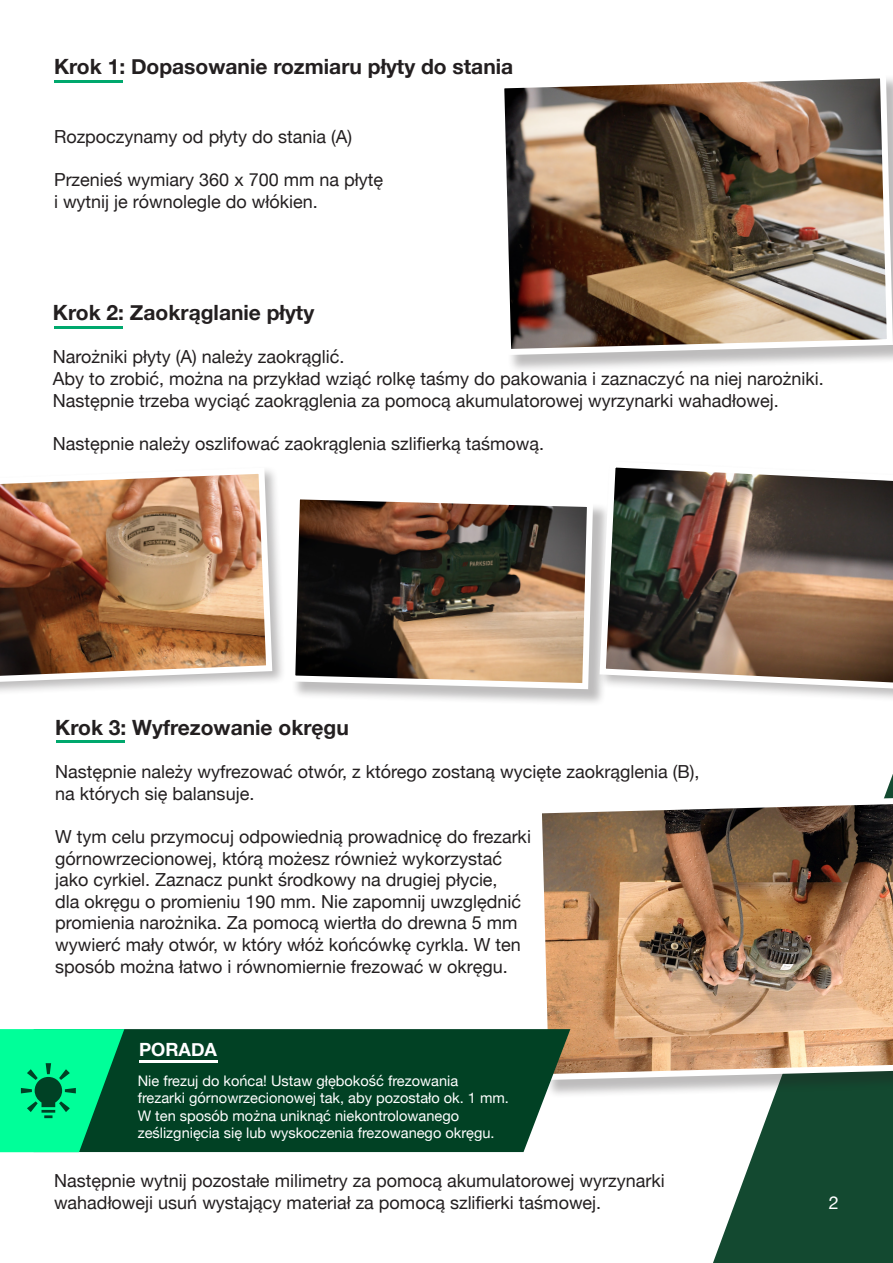
<style>
.page{position:relative;width:893px;height:1263px;background:#fff}
.page>*{position:absolute;margin:0;border:0;box-sizing:border-box;transform-origin:0 0}
.t1{font:700 21px "Helvetica Neue";color:#231f20}
.t2{font:700 18.15px "Helvetica Neue";color:#fff}
.t3{font:18px/21.6px "Helvetica Neue";color:#231f20}
.t4{font:18px "Helvetica Neue";color:#fff}
.t5{font:14.55px/17.5px "Helvetica Neue";color:#fff}
</style>
<div class="page">
<svg style="left:713px;top:774px;width:180px;height:489px;fill:#134930"></svg>
<div style="left:501px;top:75px;width:392px;height:298px;background:#231f20;opacity:.3"></div>
<img style="left:501px;top:75px;width:392px;height:283px">
<div style="left:538px;top:800px;width:355px;height:298px;background:#231f20;opacity:.3"></div>
<img style="left:538px;top:794px;width:355px;height:289px">
<div style="left:0;top:466px;width:286px;height:230px;background:#231f20;opacity:.3"></div>
<img style="left:0;top:466px;width:275px;height:219px">
<div style="left:291px;top:495px;width:319px;height:212px;background:#231f20;opacity:.3"></div>
<img style="left:291px;top:495px;width:305px;height:197px">
<div style="left:598px;top:459px;width:295px;height:244px;background:#231f20;opacity:.3"></div>
<img style="left:596px;top:459px;width:297px;height:233px">
<hr style="left:54px;top:80px;width:68px;height:2px;background:#00a86d">
<hr style="left:54px;top:326px;width:69px;height:2px;background:#00a86d">
<hr style="left:56px;top:740px;width:69px;height:3px;background:#00a86d">
<div style="left:124px;top:1029px;width:446px;height:123px;background:#014124"></div>
<svg style="left:0;top:1029px;width:124px;height:123px;background:#00d07c"></svg>
<hr style="left:139px;top:1060px;width:78px;height:2px;background:#fff">
<p class="t1" style="left:54px;top:51px;width:461px">Krok 1: Dopasowanie rozmiaru płyty do stania</p>
<p class="t3" style="left:54px;top:127px;width:300px">Rozpoczynamy od płyty do stania (A)</p>
<p class="t3" style="left:54px;top:170px;width:331px">Przenieś wymiary 360 x 700 mm na płytę i wytnij je równolegle do włókien.</p>
<p class="t1" style="left:53px;top:296px;width:263px">Krok 2: Zaokrąglanie płyty</p>
<p class="t3" style="left:53px;top:347px;width:772px">Narożniki płyty (A) należy zaokrąglić.<br>Aby to zrobić, można na przykład wziąć rolkę taśmy do pakowania i zaznaczyć na niej narożniki.<br>Następnie trzeba wyciąć zaokrąglenia za pomocą akumulatorowej wyrzynarki wahadłowej.</p>
<p class="t3" style="left:53px;top:434px;width:493px">Następnie należy oszlifować zaokrąglenia szlifierką taśmową.</p>
<p class="t1" style="left:55px;top:711px;width:295px">Krok 3: Wyfrezowanie okręgu</p>
<p class="t3" style="left:55px;top:762px;width:646px">Następnie należy wyfrezować otwór, z którego zostaną wycięte zaokrąglenia (B), na których się balansuje.</p>
<p class="t3" style="left:55px;top:827px;width:477px">W tym celu przymocuj odpowiednią prowadnicę do frezarki górnowrzecionowej, którą możesz również wykorzystać jako cyrkiel. Zaznacz punkt środkowy na drugiej płycie,<br>dla okręgu o promieniu 190 mm. Nie zapomnij uwzględnić promienia narożnika. Za pomocą wiertła do drewna 5 mm wywierć mały otwór, w który włóż końcówkę cyrkla. W ten sposób można łatwo i równomiernie frezować w okręgu.</p>
<p class="t2" style="left:139px;top:1035px;width:79px">PORADA</p>
<p class="t5" style="left:138px;top:1073px;width:373px">Nie frezuj do końca! Ustaw głębokość frezowania frezarki górnowrzecionowej tak, aby pozostało ok. 1 mm.<br>W ten sposób można uniknąć niekontrolowanego ześlizgnięcia się lub wyskoczenia frezowanego okręgu.</p>
<p class="t3" style="left:54px;top:1171px;width:612px">Następnie wytnij pozostałe milimetry za pomocą akumulatorowej wyrzynarki wahadłoweji usuń wystający materiał za pomocą szlifierki taśmowej.</p>
<p class="t4" style="left:829px;top:1189px;width:12px">2</p>
</div>
